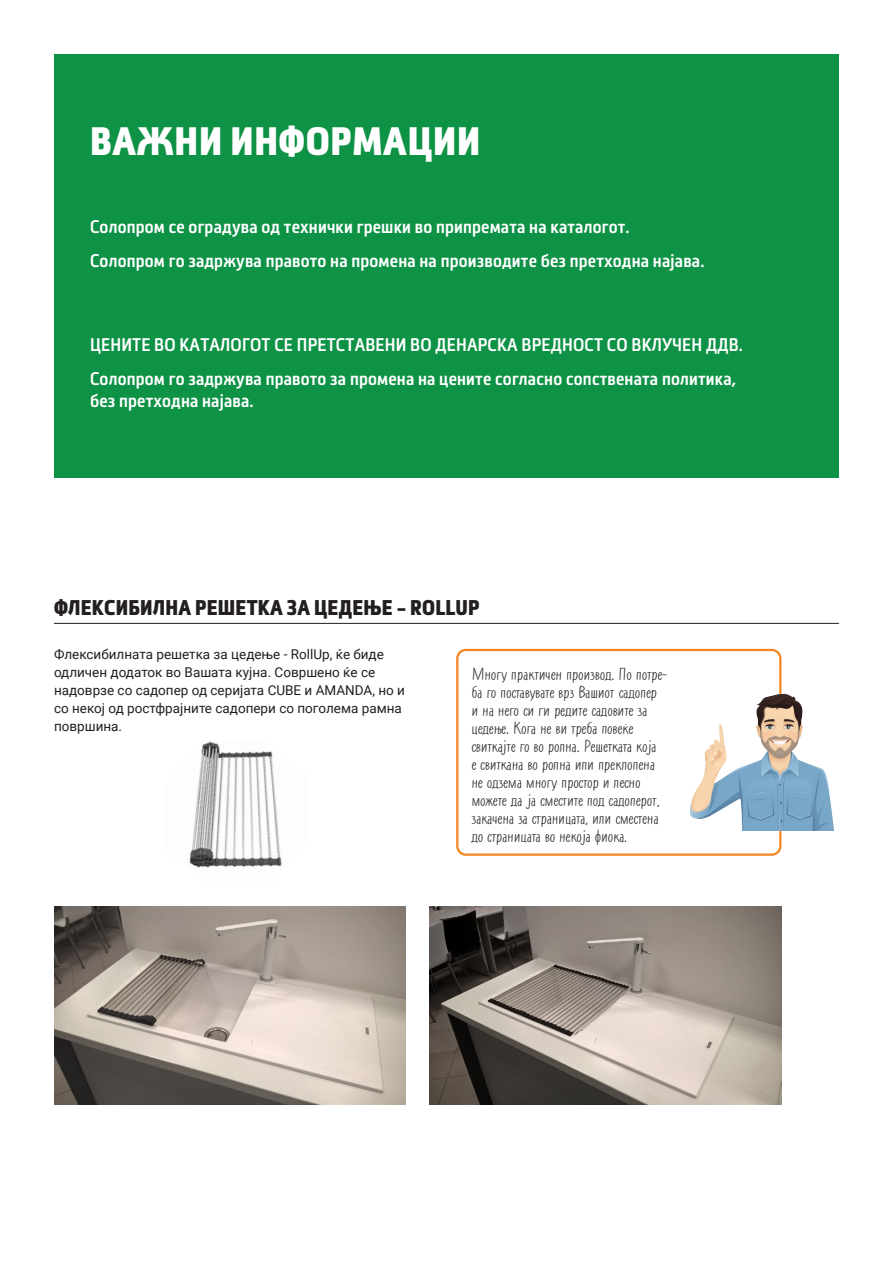
<style>
.page{position:relative;width:893px;height:1263px;background:#fff}
.page>*{position:absolute;margin:0;border:0;box-sizing:border-box;transform-origin:0 0}
.Важни_информации{font:900 condensed 39px "Metronic Pro";letter-spacing:.02em;color:#fff}
._01_0_-_Наслов_на_пр{font:900 condensed 21px "Metronic Pro";letter-spacing:.01em;color:#231f20}
._00_1_-_Корица_сегме{font:600 condensed 18px/21.6px "Metronic Pro";letter-spacing:.01em;color:#fff}
._09_-_Balloon{font:16.5px/18px "Qiltray Condensed";letter-spacing:-.01em;color:#231f20;scale:1.3 1}
._02_-_Тескт_за_опис{font:13.5px/18px "Roboto";color:#231f20}
</style>
<div class="page">
<hr style="left:54px;top:623px;width:785px;height:1px;background:#231f20">
<div style="left:54px;top:54px;width:785px;height:423px;background:#0e9246"></div>
<div style="left:456px;top:649px;width:325px;height:207px;border:2px solid #f58521;border-radius:9px"></div>
<img style="left:690px;top:690px;width:144px;height:140px">
<img style="left:189px;top:741px;width:93px;height:127px">
<img style="left:430px;top:906px;width:351px;height:198px">
<img style="left:54px;top:906px;width:352px;height:198px">
<p class="Важни_информации" style="left:90px;top:118px;width:392px">ВАЖНИ ИНФОРМАЦИИ</p>
<p class="_00_1_-_Корица_сегме" style="left:90px;top:216px;width:541px">Солопром се оградува од технички грешки во припремата на каталогот.</p>
<p class="_00_1_-_Корица_сегме" style="left:90px;top:250px;width:616px">Солопром го задржува правото на промена на производите без претходна најава.</p>
<p class="_00_1_-_Корица_сегме" style="left:90px;top:333px;width:654px">ЦЕНИТЕ ВО КАТАЛОГОТ СЕ ПРЕТСТАВЕНИ ВО ДЕНАРСКА ВРЕДНОСТ СО ВКЛУЧЕН ДДВ.</p>
<p class="_00_1_-_Корица_сегме" style="left:90px;top:368px;width:648px">Солопром го задржува правото за промена на цените согласно сопствената политика, без претходна најава.</p>
<p class="_01_0_-_Наслов_на_пр" style="left:54px;top:595px;width:427px">ФЛЕКСИБИЛНА РЕШЕТКА ЗА ЦЕДЕЊЕ - ROLLUP</p>
<p class="_02_-_Тескт_за_опис" style="left:54px;top:645px;width:353px">Флексибилната решетка за цедење - RollUp, ќе биде одличен додаток во Вашата кујна. Совршено ќе се надоврзе со садопер од серијата CUBE и AMANDA, но и со некој од ростфрајните садопери со поголема рамна површина.</p>
<p class="_09_-_Balloon" style="left:471px;top:665px;width:152px">Многу практичен производ. По потре&shy;ба го поставувате врз Вашиот садопер и на него си ги редите садовите за цедење. Кога не ви треба повеќе свиткајте го во ролна. Решетката која<br>е свиткана во ролна или преклопена не одзема многу простор и лесно можете да ја сместите под садоперот, закачена за страницата, или сместена до страницата во некоја фиока.</p>
</div>
